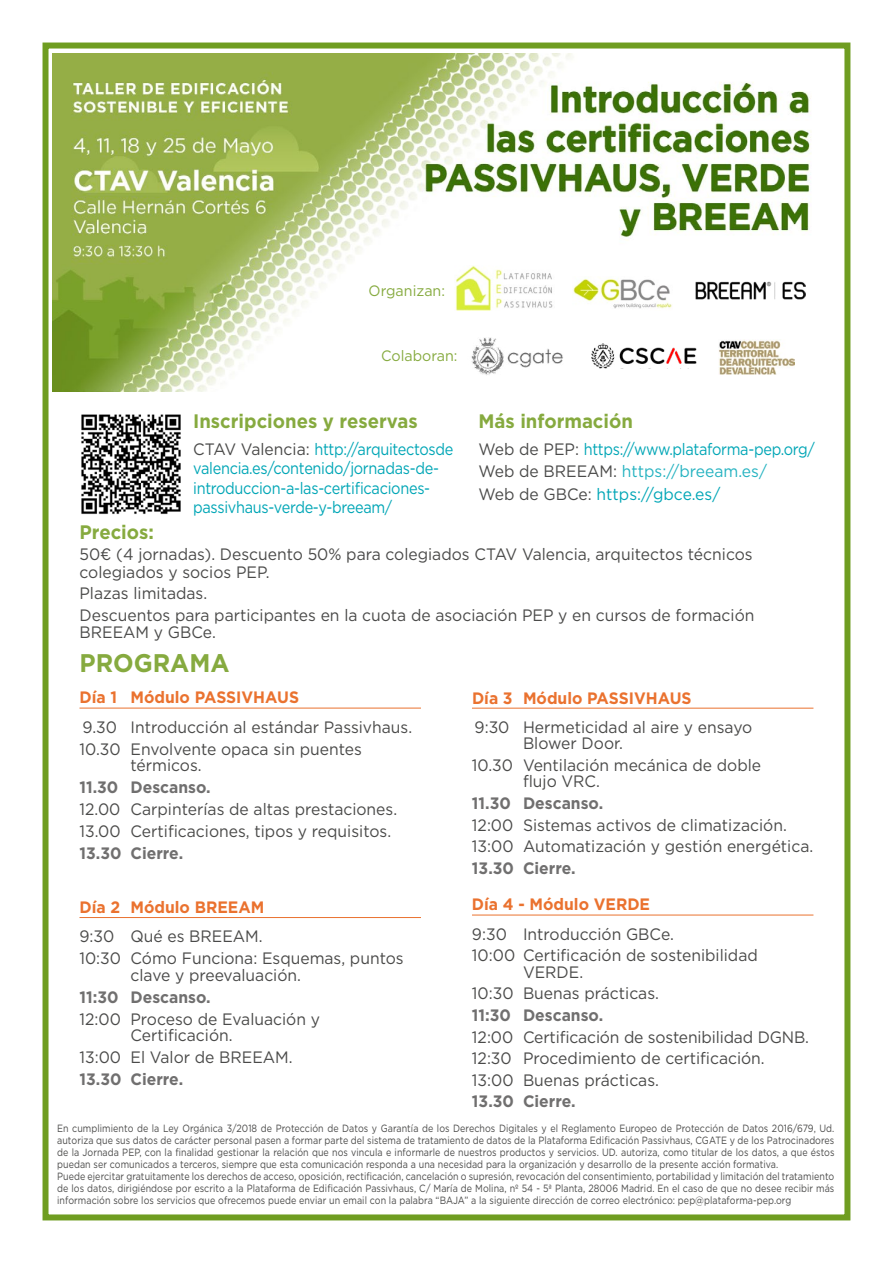
<style>
.page{position:relative;width:893px;height:1263px;background:#fff}
.page>*{position:absolute;margin:0;border:0;box-sizing:border-box;transform-origin:0 0}
.t1{font:700 25.5px "Gotham";color:#86aa3f;scale:.95 1}
.t2{font:700 19.5px "Gotham";color:#86aa3f;scale:.95 1}
.t3{font:16.5px/21.6px "Gotham";color:#4a4a49;scale:.95 1}
.t4{font:16.5px/19.5px "Gotham";letter-spacing:-.02em;color:#00a6b6;scale:.88 1}
.t5{font:700 16.5px "Gotham";color:#706f6f;scale:.95 1}
.t6{font:16.5px/22.5px "Gotham";color:#00a6b6;scale:.88 1}
.t7{font:700 16.5px "Gotham";color:#ea722f;scale:.95 1}
.t8{font:15px "Gotham";color:#86aa3f;scale:.95 1}
.t9{font:10.5px/12px "Gotham";letter-spacing:.005em;color:#4a4a49;scale:.85 1}
.s1{color:#4a4a49}
.s2{color:#26b3c1}
</style>
<div class="page">
<div style="left:43px;top:43px;width:807px;height:1177px;border:6px solid #6f9d21"></div>
<img style="left:53px;top:53px;width:758px;height:339px">
<img style="left:455px;top:266px;width:99px;height:44px">
<img style="left:695px;top:281px;width:110px;height:19px">
<img style="left:572px;top:277px;width:101px;height:33px">
<img style="left:468px;top:334px;width:106px;height:44px">
<img style="left:591px;top:343px;width:108px;height:25px">
<img style="left:718px;top:339px;width:77px;height:35px">
<hr style="left:80px;top:708px;width:341px;height:1px;background:#ea722f">
<hr style="left:80px;top:917px;width:341px;height:1px;background:#ea722f">
<hr style="left:472px;top:708px;width:341px;height:1px;background:#ea722f">
<hr style="left:472px;top:915px;width:341px;height:1px;background:#ea722f">
<img style="left:81px;top:414px;width:100px;height:101px">
<h3 class="t8" style="left:369px;top:281px;width:82px">Organizan:</h3>
<h3 class="t8" style="left:381px;top:346px;width:82px">Colaboran:</h3>
<h2 class="t2" style="left:193px;top:408px;width:238px">Inscripciones y reservas</h2>
<h3 class="t4" style="left:193px;top:439px;width:297px"><span class="s1">CTAV Valencia:</span> http://arquitectosde valencia.es/contenido/jornadas-de&shy;introduccion-a-las-certificaciones&shy;passivhaus-verde-y-breeam/</h3>
<h2 class="t2" style="left:478px;top:408px;width:164px">Más información</h2>
<h3 class="t6" style="left:478px;top:437px;width:384px"><span class="s1">Web de PEP:</span> https://www.plataforma-pep.org/<br><span class="s1">Web de BREEAM:</span> <span class="s2">https://breeam.es/<br></span><span class="s1">Web de GBCe:</span> https://gbce.es/</h3>
<h2 class="t2" style="left:80px;top:519px;width:80px">Precios:</h2>
<h3 class="t3" style="left:80px;top:545px;width:710px;line-height:17.2px">50€ (4 jornadas). Descuento 50% para colegiados CTAV Valencia, arquitectos técnicos colegiados y socios PEP.</h3>
<h3 class="t3" style="left:80px;top:582px;width:712px">Plazas limitadas.<br>Descuentos para participantes en la cuota de asociación PEP y en cursos de formación</h3>
<h3 class="t3" style="left:80px;top:621px;width:145px">BREEAM y GBCe.</h3>
<h1 class="t1" style="left:80px;top:646px;width:159px">PROGRAMA</h1>
<h3 class="t7" style="left:80px;top:687px;width:233px">Día 1 Módulo PASSIVHAUS</h3>
<h3 class="t3" style="left:79px;top:715px;width:352px;line-height:22px">9.30 Introducción al estándar Passivhaus.<br>10.30 Envolvente opaca sin puentes</h3>
<h3 class="t3" style="left:131px;top:754px;width:76px">térmicos.</h3>
<h3 class="t5" style="left:79px;top:776px;width:140px">11.30 Descanso.</h3>
<h3 class="t3" style="left:79px;top:798px;width:336px;line-height:22px">12.00 Carpinterías de altas prestaciones.<br>13.00 Certificaciones, tipos y requisitos.</h3>
<h3 class="t5" style="left:79px;top:842px;width:111px">13.30 Cierre.</h3>
<h3 class="t7" style="left:79px;top:896px;width:196px">Día 2 Módulo BREEAM</h3>
<h3 class="t3" style="left:79px;top:925px;width:343px;line-height:22px">9:30 Qué es BREEAM.<br>10:30 Cómo Funciona: Esquemas, puntos</h3>
<h3 class="t3" style="left:131px;top:964px;width:181px">clave y preevaluación.</h3>
<h3 class="t5" style="left:79px;top:986px;width:140px">11:30 Descanso.</h3>
<h3 class="t3" style="left:131px;top:1010px;width:201px;line-height:16.5px;text-indent:-51px">12:00 Proceso de Evaluación y<br>Certificación.</h3>
<h3 class="t3" style="left:79px;top:1046px;width:226px">13:00 El Valor de BREEAM.</h3>
<h3 class="t5" style="left:79px;top:1068px;width:111px">13.30 Cierre.</h3>
<h3 class="t7" style="left:472px;top:687px;width:233px">Día 3 Módulo PASSIVHAUS</h3>
<h3 class="t3" style="left:523px;top:718px;width:243px;line-height:16.5px;text-indent:-48px">9:30 Hermeticidad al aire y ensayo<br>Blower Door.</h3>
<h3 class="t3" style="left:523px;top:756px;width:252px;line-height:16.5px;text-indent:-51px">10.30 Ventilación mecánica de doble flujo VRC.</h3>
<h3 class="t5" style="left:472px;top:792px;width:140px">11.30 Descanso.</h3>
<h3 class="t3" style="left:472px;top:813px;width:361px">12:00 Sistemas activos de climatización.<br>13:00 Automatización y gestión energética.</h3>
<h3 class="t5" style="left:472px;top:857px;width:111px">13.30 Cierre.</h3>
<h3 class="t7" style="left:472px;top:893px;width:189px">Día 4 - Módulo VERDE</h3>
<h3 class="t3" style="left:472px;top:923px;width:302px">9:30 Introducción GBCe.<br>10:00 Certificación de sostenibilidad</h3>
<h3 class="t3" style="left:472px;top:961px;width:198px;text-indent:51px">VERDE.<br>10:30 Buenas prácticas.</h3>
<h3 class="t5" style="left:472px;top:1004px;width:140px">11:30 Descanso.</h3>
<h3 class="t3" style="left:472px;top:1025px;width:356px">12:00 Certificación de sostenibilidad DGNB.<br>12:30 Procedimiento de certificación.<br>13:00 Buenas prácticas.</h3>
<h3 class="t5" style="left:472px;top:1090px;width:111px">13.30 Cierre.</h3>
<p class="t9" style="left:57px;top:1122px;width:916px">En cumplimiento de la Ley Orgánica 3/2018 de Protección de Datos y Garantía de los Derechos Digitales y el Reglamento Europeo de Protección de Datos 2016/679, Ud. autoriza que sus datos de carácter personal pasen a formar parte del sistema de tratamiento de datos de la Plataforma Edificación Passivhaus, CGATE y de los Patrocinadores de la Jornada PEP, con la finalidad gestionar la relación que nos vincula e informarle de nuestros productos y servicios. UD. autoriza, como titular de los datos, a que éstos puedan ser comunicados a terceros, siempre que esta comunicación responda a una necesidad para la organización y desarrollo de la presente acción formativa.<br>Puede ejercitar gratuitamente los derechos de acceso, oposición, rectificación, cancelación o supresión, revocación del consentimiento, portabilidad y limitación del tratamiento de los datos, dirigiéndose por escrito a la Plataforma de Edificación Passivhaus, C/ María de Molina, nº 54 - 5ª Planta, 28006 Madrid. En el caso de que no desee recibir más información sobre los servicios que ofrecemos puede enviar un email con la palabra “BAJA” a la siguiente dirección de correo electrónico: pep@plataforma-pep.org</p>
</div>
